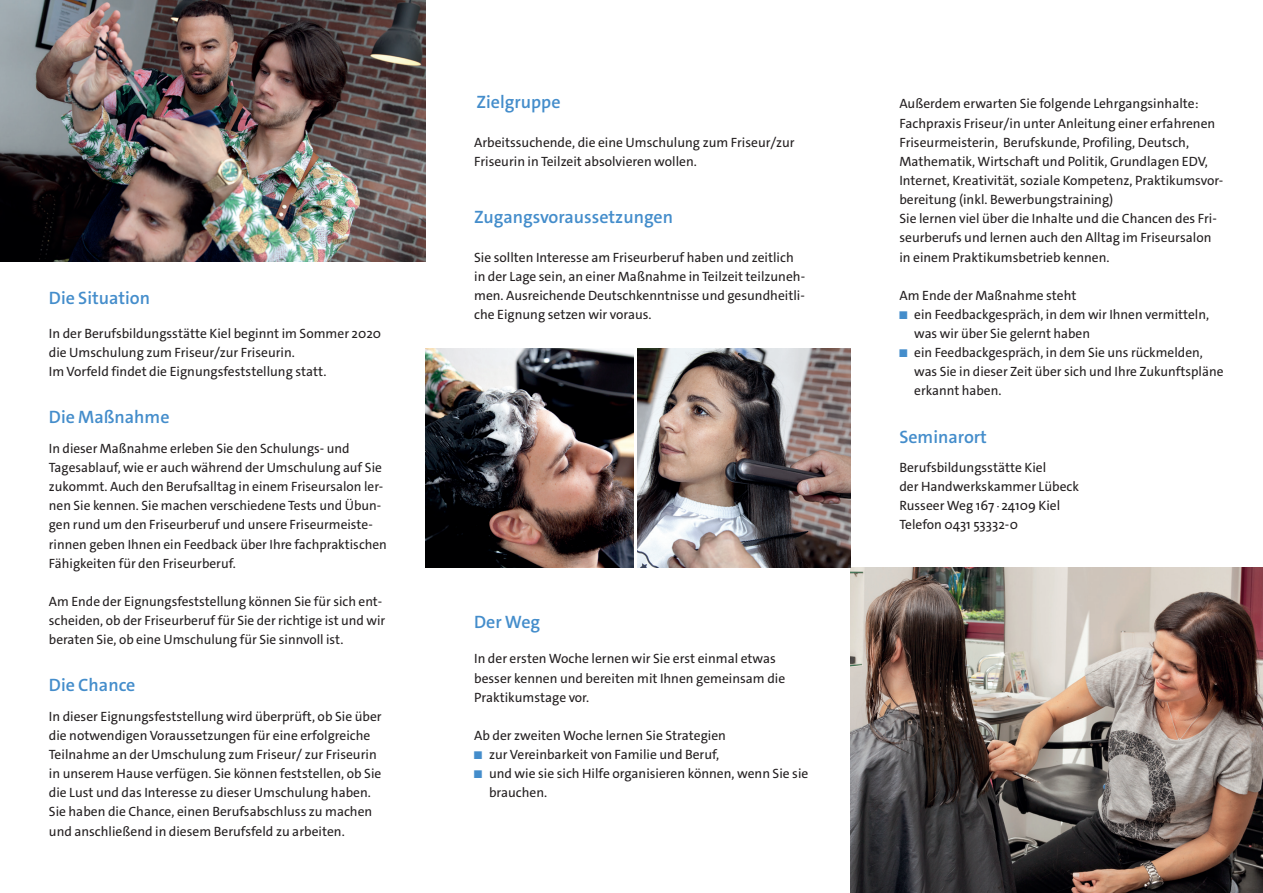
<style>
.page{position:relative;width:1263px;height:893px;background:#fff}
.page>*{position:absolute;margin:0;border:0;box-sizing:border-box;transform-origin:0 0}
.DIN_lang_Überschrift_12pt{font:600 18px "The Sans C4 s";color:#448dcb}
.DIN_lang_Fließtext_Flattersatz_9pt{font:600 18px "The Sans C4 s";color:#448dcb}
.DIN_lang_Fließtext_Flattersatz_9pt-2{font:13.5px/19.2px "The Sans C4 s";color:#231f20}
.DIN_lang_Überschrift_12pt-2{font:13.5px/19.2px "The Sans C4 s";color:#231f20}
.s1{font-size:11.4px;color:#448dcb}
.s2{font-size:11.25px}
</style>
<div class="page">
<img style="left:0;top:0;width:425px;height:261px">
<img style="left:850px;top:568px;width:413px;height:325px">
<img style="left:425px;top:349px;width:209px;height:219px">
<img style="left:638px;top:349px;width:212px;height:219px">
<p class="DIN_lang_Überschrift_12pt" style="left:49px;top:286px;width:103px">Die Situation</p>
<p class="DIN_lang_Fließtext_Flattersatz_9pt-2" style="left:49px;top:324px;width:334px">In der Berufsbildungsstätte Kiel beginnt im Sommer 2020 die Umschulung zum Friseur/zur Friseurin.</p>
<p class="DIN_lang_Fließtext_Flattersatz_9pt-2" style="left:49px;top:362px;width:279px">Im Vorfeld findet die Eignungsfeststellung statt.</p>
<p class="DIN_lang_Überschrift_12pt" style="left:49px;top:406px;width:122px">Die Maßnahme</p>
<p class="DIN_lang_Fließtext_Flattersatz_9pt-2" style="left:49px;top:439px;width:340px">In dieser Maßnahme erleben Sie den Schulungs- und Tagesablauf, wie er auch während der Umschulung auf Sie zukommt. Auch den Berufsalltag in einem Friseursalon ler&shy;nen Sie kennen. Sie machen verschiedene Tests und Übun&shy;gen rund um den Friseurberuf und unsere Friseurmeiste&shy;rinnen geben Ihnen ein Feedback über Ihre fachpraktischen Fähigkeiten für den Friseurberuf.</p>
<p class="DIN_lang_Fließtext_Flattersatz_9pt-2" style="left:49px;top:592px;width:338px">Am Ende der Eignungsfeststellung können Sie für sich ent&shy;scheiden, ob der Friseurberuf für Sie der richtige ist und wir beraten Sie, ob eine Umschulung für Sie sinnvoll ist.</p>
<p class="DIN_lang_Überschrift_12pt" style="left:49px;top:674px;width:88px">Die Chance</p>
<p class="DIN_lang_Fließtext_Flattersatz_9pt-2" style="left:49px;top:707px;width:334px">In dieser Eignungsfeststellung wird überprüft, ob Sie über die notwendigen Voraussetzungen für eine erfolgreiche Teilnahme an der Umschulung zum Friseur/ zur Friseurin in unserem Hause verfügen. Sie können feststellen, ob Sie die Lust und das Interesse zu dieser Umschulung haben.<br>Sie haben die Chance, einen Berufsabschluss zu machen und anschließend in diesem Berufsfeld zu arbeiten.</p>
<p class="DIN_lang_Fließtext_Flattersatz_9pt" style="left:477px;top:91px;width:85px">Zielgruppe</p>
<p class="DIN_lang_Fließtext_Flattersatz_9pt-2" style="left:474px;top:133px;width:322px">Arbeitssuchende, die eine Umschulung zum Friseur/zur<br>Friseurin in Teilzeit absolvieren wollen.</p>
<p class="DIN_lang_Überschrift_12pt" style="left:474px;top:206px;width:200px">Zugangsvoraussetzungen</p>
<p class="DIN_lang_Überschrift_12pt-2" style="left:474px;top:247px;width:332px">Sie sollten Interesse am Friseurberuf haben und zeitlich in der Lage sein, an einer Maßnahme in Teilzeit teilzuneh&shy;men. Ausreichende Deutschkenntnisse und gesundheitli&shy;che Eignung setzen wir voraus.</p>
<p class="DIN_lang_Überschrift_12pt" style="left:474px;top:611px;width:68px">Der Weg</p>
<p class="DIN_lang_Fließtext_Flattersatz_9pt-2" style="left:474px;top:649px;width:313px">In der ersten Woche lernen wir Sie erst einmal etwas besser kennen und bereiten mit Ihnen gemeinsam die<br>Praktikumstage vor.</p>
<p class="DIN_lang_Fließtext_Flattersatz_9pt-2" style="left:474px;top:726px;width:253px">Ab der zweiten Woche lernen Sie Strategien</p>
<p class="DIN_lang_Fließtext_Flattersatz_9pt-2" style="left:474px;top:745px;width:247px"><span class="s1">■</span> zur Vereinbarkeit von Familie und Beruf,</p>
<p class="DIN_lang_Fließtext_Flattersatz_9pt-2" style="left:489px;top:764px;width:321px;text-indent:-15px"><span class="s1">■</span> und wie sie sich Hilfe organisieren können, wenn Sie sie brauchen.</p>
<p class="DIN_lang_Fließtext_Flattersatz_9pt-2" style="left:899px;top:94px;width:301px">Außerdem erwarten Sie folgende Lehrgangsinhalte:</p>
<p class="DIN_lang_Fließtext_Flattersatz_9pt-2" style="left:899px;top:114px;width:325px">Fachpraxis Friseur/in unter Anleitung einer erfahrenen Friseurmeisterin, Berufskunde, Profiling, Deutsch, Mathematik, Wirtschaft und Politik, Grundlagen EDV, Internet, Kreativität, soziale Kompetenz, Praktikumsvor&shy;bereitung (inkl. Bewerbungstraining)</p>
<p class="DIN_lang_Fließtext_Flattersatz_9pt-2" style="left:899px;top:209px;width:319px">Sie lernen viel über die Inhalte und die Chancen des Fri&shy;seurberufs und lernen auch den Alltag im Friseursalon in einem Praktikumsbetrieb kennen.</p>
<p class="DIN_lang_Fließtext_Flattersatz_9pt-2" style="left:899px;top:286px;width:179px">Am Ende der Maßnahme steht</p>
<p class="DIN_lang_Fließtext_Flattersatz_9pt-2" style="left:914px;top:305px;width:296px;text-indent:-15px"><span class="s1">■</span> ein Feedbackgespräch, in dem wir Ihnen vermitteln, was wir über Sie gelernt haben</p>
<p class="DIN_lang_Fließtext_Flattersatz_9pt-2" style="left:914px;top:343px;width:311px;text-indent:-15px"><span class="s1">■</span> ein Feedbackgespräch, in dem Sie uns rückmelden, was Sie in dieser Zeit über sich und Ihre Zukunftspläne erkannt haben.</p>
<p class="DIN_lang_Überschrift_12pt" style="left:899px;top:425px;width:89px">Seminarort</p>
<p class="DIN_lang_Fließtext_Flattersatz_9pt-2" style="left:899px;top:458px;width:148px">Berufsbildungsstätte Kiel</p>
<p class="DIN_lang_Fließtext_Flattersatz_9pt-2" style="left:899px;top:477px;width:181px">der Handwerkskammer Lübeck</p>
<p class="DIN_lang_Fließtext_Flattersatz_9pt-2" style="left:899px;top:496px;width:162px">Russeer Weg 167 <span class="s2">·</span> 24109 Kiel</p>
<p class="DIN_lang_Fließtext_Flattersatz_9pt-2" style="left:899px;top:515px;width:120px">Telefon 0431 53332-0</p>
</div>
